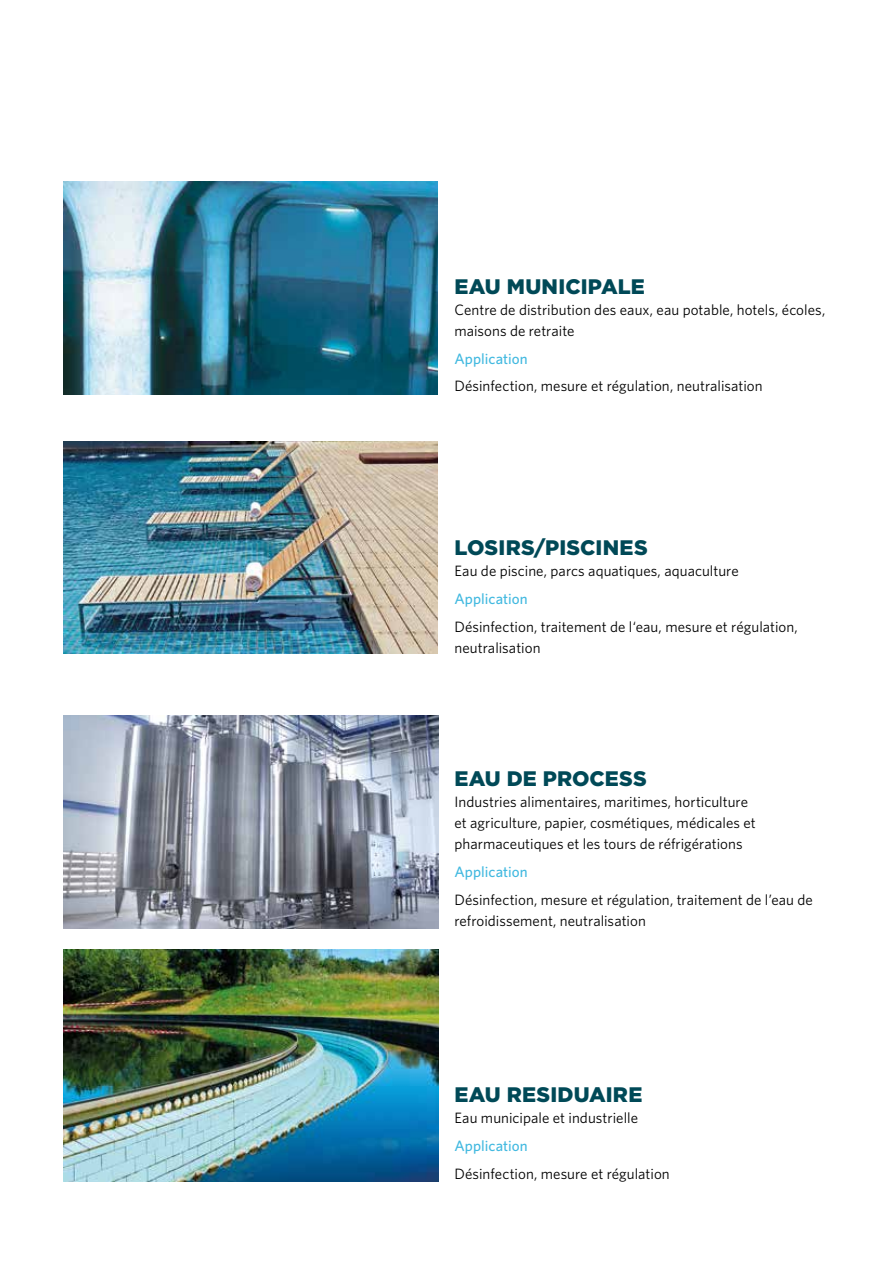
<style>
.page{position:relative;width:893px;height:1263px;background:#fff}
.page>*{position:absolute;margin:0;border:0;box-sizing:border-box;transform-origin:0 0}
.t1{font:900 21px "Gotham";letter-spacing:.005em;color:#004957}
.t2{font:15px/21px "Whitney";letter-spacing:.005em;color:#000}
.t3{font:500 15px "Whitney";letter-spacing:.005em;color:#42b9e0}
</style>
<div class="page">
<img style="left:63px;top:182px;width:375px;height:213px">
<img style="left:64px;top:715px;width:374px;height:213px">
<img style="left:64px;top:950px;width:374px;height:231px">
<img style="left:63px;top:441px;width:375px;height:213px">
<h1 class="t1" style="left:454px;top:272px;width:192px">EAU MUNICIPALE</h1>
<p class="t2" style="left:454px;top:299px;width:372px">Centre de distribution des eaux, eau potable, hotels, écoles, maisons de retraite</p>
<p class="t3" style="left:454px;top:348px;width:75px">Application</p>
<p class="t2" style="left:454px;top:375px;width:310px">Désinfection, mesure et régulation, neutralisation</p>
<h1 class="t1" style="left:454px;top:533px;width:195px">LOSIRS/PISCINES</h1>
<p class="t2" style="left:454px;top:560px;width:286px">Eau de piscine, parcs aquatiques, aquaculture</p>
<p class="t3" style="left:454px;top:589px;width:75px">Application</p>
<p class="t2" style="left:454px;top:616px;width:345px">Désinfection, traitement de l‘eau, mesure et régulation, neutralisation</p>
<h1 class="t1" style="left:454px;top:764px;width:194px">EAU DE PROCESS</h1>
<p class="t2" style="left:454px;top:791px;width:303px">Industries alimentaires, maritimes, horticulture et agriculture, papier, cosmétiques, médicales et pharmaceutiques et les tours de réfrigérations</p>
<p class="t3" style="left:454px;top:862px;width:75px">Application</p>
<p class="t2" style="left:454px;top:888px;width:360px">Désinfection, mesure et régulation, traitement de l’eau de refroidissement, neutralisation</p>
<h1 class="t1" style="left:454px;top:1080px;width:189px">EAU RESIDUAIRE</h1>
<p class="t2" style="left:454px;top:1107px;width:185px">Eau municipale et industrielle</p>
<p class="t3" style="left:454px;top:1136px;width:75px">Application</p>
<p class="t2" style="left:454px;top:1162px;width:217px">Désinfection, mesure et régulation</p>
</div>
